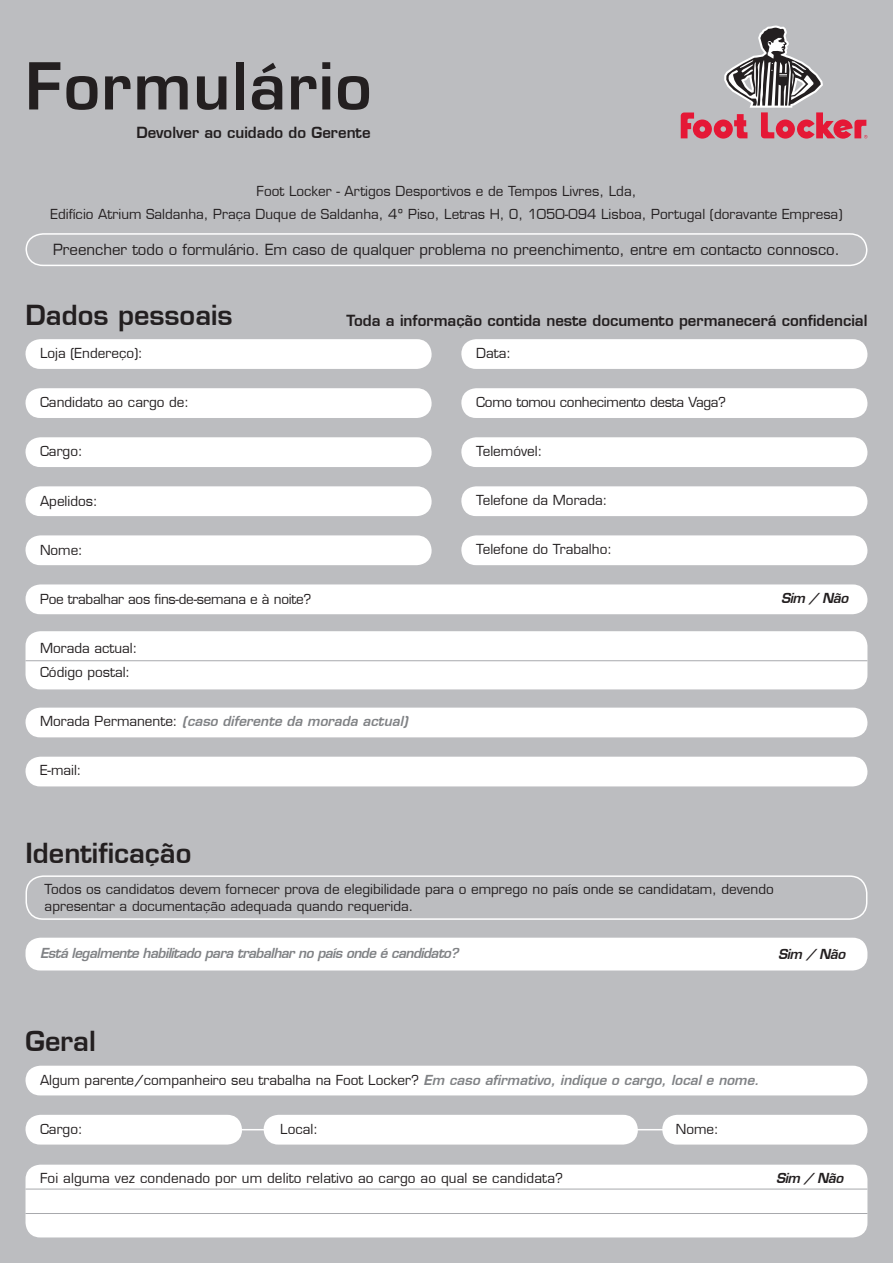
<style>
.page{position:relative;width:893px;height:1263px;background:#bcbdc0}
.page>*{position:absolute;margin:0;border:0;box-sizing:border-box;transform-origin:0 0}
.Heading_1{font:600 63px "Eurostile LT";letter-spacing:.025em;color:#231f20}
.Heading_3{font:600 27px "Eurostile LT";color:#231f20}
.Heading_1-2{font:15px "Eurostile LT";color:#231f20}
.Heading_1-3{font:600 15px "Eurostile LT";color:#231f20}
.Heading_1-4{font:13.5px/16.2px "Eurostile LT";color:#231f20}
.Heading_1-5{font:13.5px "Eurostile LT";letter-spacing:-.02em;color:#231f20}
.t1{font:italic 600 13.5px "Eurostile LT";letter-spacing:-.04em;color:#808285}
.t2{font:italic 600 13.5px "Eurostile LT";color:#808285}
.t3{font:italic 600 13.5px "Eurostile LT";letter-spacing:-.03em;color:#231f20}
.s1{font-weight:400;font-style:normal;color:#231f20}
.s2{font-weight:600;font-style:italic;color:#808285}
</style>
<div class="page">
<svg style="left:25px;top:233px;width:843px;height:33px"></svg>
<svg style="left:681px;top:26px;width:186px;height:113px"></svg>
<div style="left:26px;top:938px;width:841px;height:32px;background:#fff;border-radius:15px"></div>
<div style="left:26px;top:875px;width:841px;height:45px;border:2px solid #fff;border-radius:17px"></div>
<div style="left:26px;top:388px;width:406px;height:30px;background:#fff;border-radius:15px"></div>
<div style="left:461px;top:486px;width:406px;height:30px;background:#fff;border-radius:15px"></div>
<div style="left:461px;top:535px;width:406px;height:30px;background:#fff;border-radius:15px"></div>
<div style="left:461px;top:339px;width:406px;height:30px;background:#fff;border-radius:15px"></div>
<div style="left:26px;top:339px;width:406px;height:30px;background:#fff;border-radius:15px"></div>
<div style="left:26px;top:584px;width:841px;height:30px;background:#fff;border-radius:15px"></div>
<div style="left:26px;top:535px;width:406px;height:30px;background:#fff;border-radius:15px"></div>
<div style="left:26px;top:486px;width:406px;height:30px;background:#fff;border-radius:15px"></div>
<div style="left:26px;top:437px;width:406px;height:30px;background:#fff;border-radius:15px"></div>
<div style="left:461px;top:388px;width:406px;height:30px;background:#fff;border-radius:15px"></div>
<div style="left:461px;top:437px;width:406px;height:30px;background:#fff;border-radius:15px"></div>
<div style="left:26px;top:631px;width:841px;height:58px;background:#fff;border-radius:15px"></div>
<div style="left:26px;top:757px;width:841px;height:29px;background:#fff;border-radius:15px"></div>
<div style="left:26px;top:708px;width:841px;height:29px;background:#fff;border-radius:15px"></div>
<hr style="left:26px;top:660px;width:841px;height:1px;background:#a8a9ad">
<div style="left:26px;top:1066px;width:841px;height:29px;background:#fff;border-radius:15px"></div>
<hr style="left:40px;top:1129px;width:633px;height:1px;background:#fff">
<div style="left:662px;top:1115px;width:205px;height:29px;background:#fff;border-radius:15px"></div>
<div style="left:264px;top:1115px;width:374px;height:29px;background:#fff;border-radius:15px"></div>
<div style="left:26px;top:1115px;width:216px;height:29px;background:#fff;border-radius:15px"></div>
<div style="left:26px;top:1165px;width:841px;height:72px;background:#fff;border-radius:15px"></div>
<hr style="left:26px;top:1189px;width:841px;height:1px;background:#a8a9ad">
<hr style="left:26px;top:1213px;width:841px;height:1px;background:#a8a9ad">
<p class="Heading_1" style="left:26px;top:47px;width:348px">Formulário</p>
<p class="Heading_1-3" style="left:136px;top:123px;width:236px">Devolver ao cuidado do Gerente</p>
<p class="Heading_1-4" style="left:257px;top:183px;width:381px">Foot Locker - Artigos Desportivos e de Tempos Livres, Lda,</p>
<p class="Heading_1-4" style="left:50px;top:206px;width:794px">Edifício Atrium Saldanha, Praça Duque de Saldanha, 4º Piso, Letras H, O, 1050-094 Lisboa, Portugal (doravante Empresa)</p>
<p class="Heading_1-2" style="left:53px;top:240px;width:788px">Preencher todo o formulário. Em caso de qualquer problema no preenchimento, entre em contacto connosco.</p>
<p class="Heading_3" style="left:26px;top:298px;width:209px">Dados pessoais</p>
<p class="Heading_1-4" style="left:40px;top:345px;width:104px">Loja (Endereço):</p>
<p class="Heading_1-4" style="left:40px;top:394px;width:151px">Candidato ao cargo de:</p>
<p class="Heading_1-4" style="left:40px;top:443px;width:44px">Cargo:</p>
<p class="Heading_1-4" style="left:40px;top:493px;width:59px">Apelidos:</p>
<p class="Heading_1-4" style="left:40px;top:542px;width:44px">Nome:</p>
<p class="Heading_1-5" style="left:40px;top:590px;width:273px">Poe trabalhar aos fins-de-semana e à noite?</p>
<p class="Heading_1-4" style="left:40px;top:640px;width:99px">Morada actual:</p>
<p class="Heading_1-4" style="left:40px;top:664px;width:92px">Código postal:</p>
<p class="t2" style="left:40px;top:713px;width:369px"><span class="s1">Morada Permanente:</span> (caso diferente da morada actual)</p>
<p class="Heading_1-4" style="left:40px;top:762px;width:43px">E-mail:</p>
<p class="Heading_1-3" style="left:347px;top:311px;width:522px">Toda a informação contida neste documento permanecerá confidencial</p>
<p class="Heading_1-4" style="left:476px;top:345px;width:36px">Data:</p>
<p class="Heading_1-5" style="left:476px;top:394px;width:251px">Como tomou conhecimento desta Vaga?</p>
<p class="Heading_1-4" style="left:476px;top:443px;width:68px">Telemóvel:</p>
<p class="Heading_1-4" style="left:476px;top:492px;width:133px">Telefone da Morada:</p>
<p class="Heading_1-4" style="left:476px;top:541px;width:137px">Telefone do Trabalho:</p>
<p class="t3" style="left:781px;top:589px;width:69px">Sim / Não</p>
<p class="Heading_3" style="left:26px;top:836px;width:167px">Identificação</p>
<p class="Heading_1-4" style="left:45px;top:881px;width:731px">Todos os candidatos devem fornecer prova de elegibilidade para o emprego no país onde se candidatam, devendo apresentar a documentação adequada quando requerida.</p>
<p class="t1" style="left:40px;top:945px;width:420px">Está legalmente habilitado para trabalhar no país onde é candidato?</p>
<p class="t3" style="left:778px;top:945px;width:69px">Sim / Não</p>
<p class="Heading_3" style="left:26px;top:1024px;width:72px">Geral</p>
<p class="Heading_1-4" style="left:40px;top:1072px;width:721px">Algum parente/companheiro seu trabalha na Foot Locker? <span class="s2">Em caso afirmativo, indique o cargo, local e nome.</span></p>
<p class="Heading_1-4" style="left:40px;top:1121px;width:44px">Cargo:</p>
<p class="Heading_1-4" style="left:280px;top:1121px;width:39px">Local:</p>
<p class="Heading_1-4" style="left:676px;top:1121px;width:44px">Nome:</p>
<p class="Heading_1-4" style="left:40px;top:1170px;width:524px">Foi alguma vez condenado por um delito relativo ao cargo ao qual se candidata?</p>
<p class="t3" style="left:776px;top:1169px;width:69px">Sim / Não</p>
</div>
